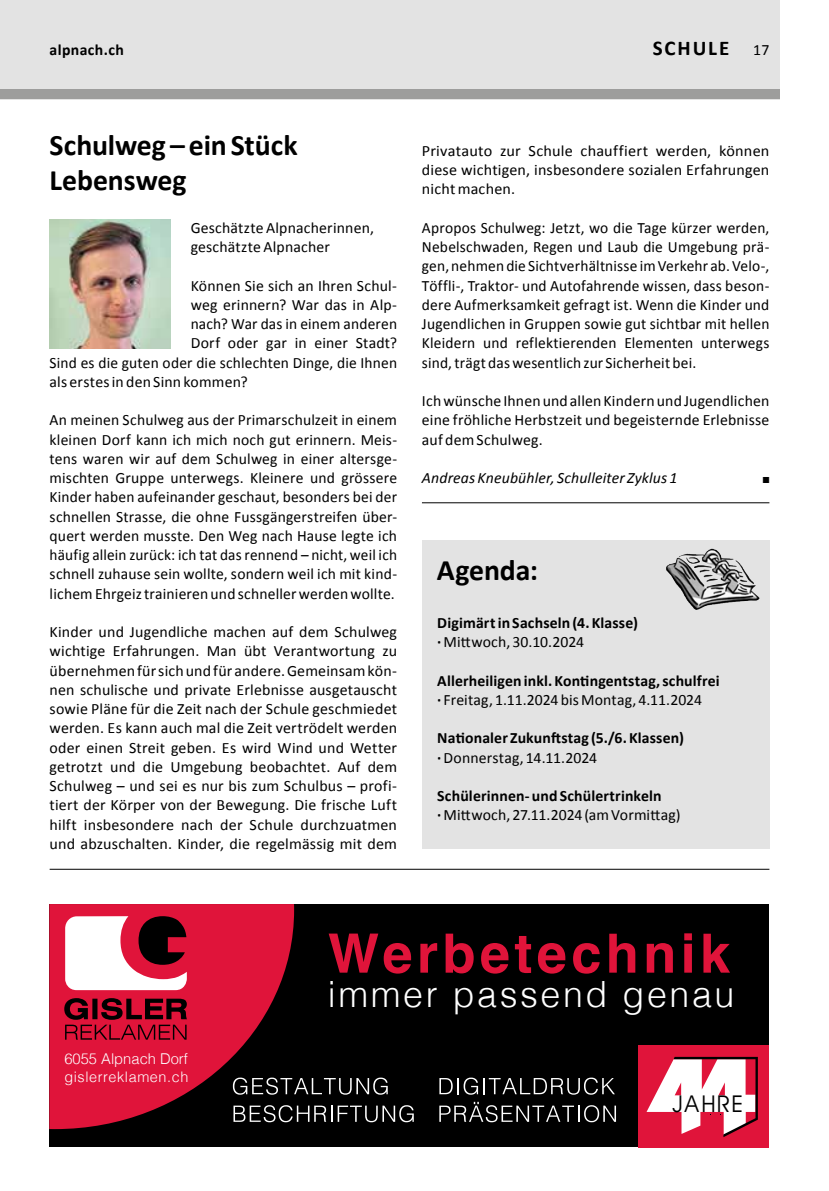
<style>
.page{position:relative;width:829px;height:1191px;background:#fff}
.page>*{position:absolute;margin:0;border:0;box-sizing:border-box;transform-origin:0 0}
.t1{font:700 54.25px "Helvetica";letter-spacing:.08em;color:#e0143a}
.t2{font:300 36.05px "Helvetica";letter-spacing:.075em;color:#fff}
.t3{font:31.32px "Avant Garde Black BT";letter-spacing:.03em;color:#000}
.t4{font:700 29.75px/35px "Calibri";letter-spacing:-.005em;color:#000}
.t5{font:700 21px "Calibri";letter-spacing:.09em;color:#000}
.t6{font:15.75px/19.2px "Calibri";letter-spacing:.01em;color:#000;text-align:justify}
.t7{font:700 15.75px/19.2px "Calibri";letter-spacing:.01em;color:#000}
.t8{font:italic 15.75px "Calibri";letter-spacing:.01em;color:#000}
.t9{font:300 14.88px "Helvetica";color:#fff}
.t10{font:300 14.53px "Helvetica";letter-spacing:.04em;color:#fff}
.t11{font:8.75px "Zapf Dingbats ITC";color:#000}
.s1{font-weight:400;font-size:15.75px}
.s2{font-weight:400}
</style>
<div class="page">
<div style="left:0;top:0;width:779px;height:99px;background:#e3e3e3"></div>
<div style="left:0;top:89px;width:779px;height:10px;background:#9d9d9c"></div>
<hr style="left:422px;top:502px;width:347px;height:1px;background:#000">
<hr style="left:50px;top:869px;width:719px;height:1px;background:#000">
<img style="left:50px;top:219px;width:121px;height:129px">
<div style="left:422px;top:541px;width:347px;height:308px;background:#e3e3e3"></div>
<img style="left:666px;top:549px;width:58px;height:42px">
<div style="left:50px;top:904px;width:718px;height:243px;background:#000"></div>
<svg style="left:294px;top:1077px;width:93px;height:17px"></svg>
<svg style="left:296px;top:1105px;width:117px;height:17px"></svg>
<svg style="left:439px;top:1077px;width:176px;height:17px"></svg>
<svg style="left:439px;top:1101px;width:177px;height:21px"></svg>
<svg style="left:50px;top:904px;width:244px;height:225px;fill:#e0143a"></svg>
<svg style="left:64px;top:998px;width:123px;height:41px"></svg>
<svg style="left:65px;top:916px;width:122px;height:74px"></svg>
<div style="left:638px;top:1045px;width:130px;height:102px;background:#e0143a"></div>
<svg style="left:646px;top:1056px;width:111px;height:81px"></svg>
<p class="t7" style="left:50px;top:40px;width:76px">alpnach.ch</p>
<h3 class="t5" style="left:652px;top:35px;width:118px">SCHULE <span class="s1">17</span></h3>
<h3 class="t4" style="left:50px;top:128px;width:249px">Schulweg – ein Stück<br>Lebensweg</h3>
<p class="t6" style="left:191px;top:218px;width:185px">Geschätzte Alpnacherinnen, geschätzte Alpnacher</p>
<p class="t6" style="left:191px;top:276px;width:208px">Können Sie sich an Ihren Schul-</p>
<p class="t6" style="left:191px;top:295px;width:208px">weg erinnern? War das in Alp-</p>
<p class="t6" style="left:191px;top:314px;width:208px">nach? War das in einem anderen</p>
<p class="t6" style="left:191px;top:333px;width:208px">Dorf oder gar in einer Stadt?</p>
<p class="t6" style="left:50px;top:353px;width:349px">Sind es die guten oder die schlechten Dinge, die Ihnen</p>
<p class="t6" style="left:50px;top:372px;width:199px">als erstes in den Sinn kommen?</p>
<p class="t6" style="left:50px;top:410px;width:349px">An meinen Schulweg aus der Primarschulzeit in einem kleinen Dorf kann ich mich noch gut erinnern. Meis&shy;tens waren wir auf dem Schulweg in einer altersge&shy;mischten Gruppe unterwegs. Kleinere und grössere Kinder haben aufeinander geschaut, besonders bei der schnellen Strasse, die ohne Fussgängerstreifen über&shy;quert werden musste. Den Weg nach Hause legte ich häufig allein zurück: ich tat das rennend – nicht, weil ich schnell zuhause sein wollte, sondern weil ich mit kind&shy;lichem Ehrgeiz trainieren und schneller werden wollte.</p>
<p class="t6" style="left:50px;top:622px;width:349px">Kinder und Jugendliche machen auf dem Schulweg wichtige Erfahrungen. Man übt Verantwortung zu übernehmen für sich und für andere. Gemeinsam kön&shy;nen schulische und private Erlebnisse ausgetauscht sowie Pläne für die Zeit nach der Schule geschmiedet werden. Es kann auch mal die Zeit vertrödelt werden oder einen Streit geben. Es wird Wind und Wetter getrotzt und die Umgebung beobachtet. Auf dem Schulweg – und sei es nur bis zum Schulbus – profi&shy;tiert der Körper von der Bewegung. Die frische Luft hilft insbesondere nach der Schule durchzuatmen und abzuschalten. Kinder, die regelmässig mit dem</p>
<p class="t6" style="left:422px;top:141px;width:349px">Privatauto zur Schule chauffiert werden, können diese wichtigen, insbesondere sozialen Erfahrungen nicht machen.</p>
<p class="t6" style="left:422px;top:218px;width:349px">Apropos Schulweg: Jetzt, wo die Tage kürzer werden, Nebelschwaden, Regen und Laub die Umgebung prä&shy;gen, nehmen die Sichtverhältnisse im Verkehr ab. Velo-, Töffli-, Traktor- und Autofahrende wissen, dass beson&shy;dere Aufmerksamkeit gefragt ist. Wenn die Kinder und Jugendlichen in Gruppen sowie gut sichtbar mit hellen Kleidern und reflektierenden Elementen unterwegs sind, trägt das wesentlich zur Sicherheit bei.</p>
<p class="t6" style="left:422px;top:391px;width:349px">Ich wünsche Ihnen und allen Kindern und Jugendlichen eine fröhliche Herbstzeit und begeisternde Erlebnisse auf dem Schulweg.</p>
<p class="t8" style="left:422px;top:467px;width:257px">Andreas Kneubühler, Schulleiter Zyklus 1</p>
<p class="t11" style="left:762px;top:476px;width:8px">■</p>
<h3 class="t4" style="left:437px;top:552px;width:103px">Agenda:</h3>
<p class="t7" style="left:437px;top:613px;width:202px">Digimärt in Sachseln (4. Klasse) · <span class="s2">Mittwoch, 30.10.2024</span></p>
<p class="t7" style="left:437px;top:670px;width:284px">Allerheiligen inkl. Kontingentstag, schulfrei · <span class="s2">Freitag, 1.11.2024 bis Montag, 4.11.2024</span></p>
<p class="t7" style="left:437px;top:728px;width:248px">Nationaler Zukunftstag (5./6. Klassen) · <span class="s2">Donnerstag, 14.11.2024</span></p>
<p class="t7" style="left:437px;top:786px;width:245px">Schülerinnen- und Schülertrinkeln<br>· <span class="s2">Mittwoch, 27.11.2024 (am Vormittag)</span></p>
<p class="t9" style="left:64px;top:1046px;width:125px">6055 Alpnach Dorf</p>
<p class="t10" style="left:64px;top:1064px;width:125px">gislerreklamen.ch</p>
<h1 class="t1" style="left:328px;top:909px;width:404px">Werbetechnik</h1>
<h2 class="t2" style="left:328px;top:963px;width:408px">immer passend genau</h2>
<h3 class="t3" style="left:671px;top:1089px;width:74px">JAHRE</h3>
</div>
